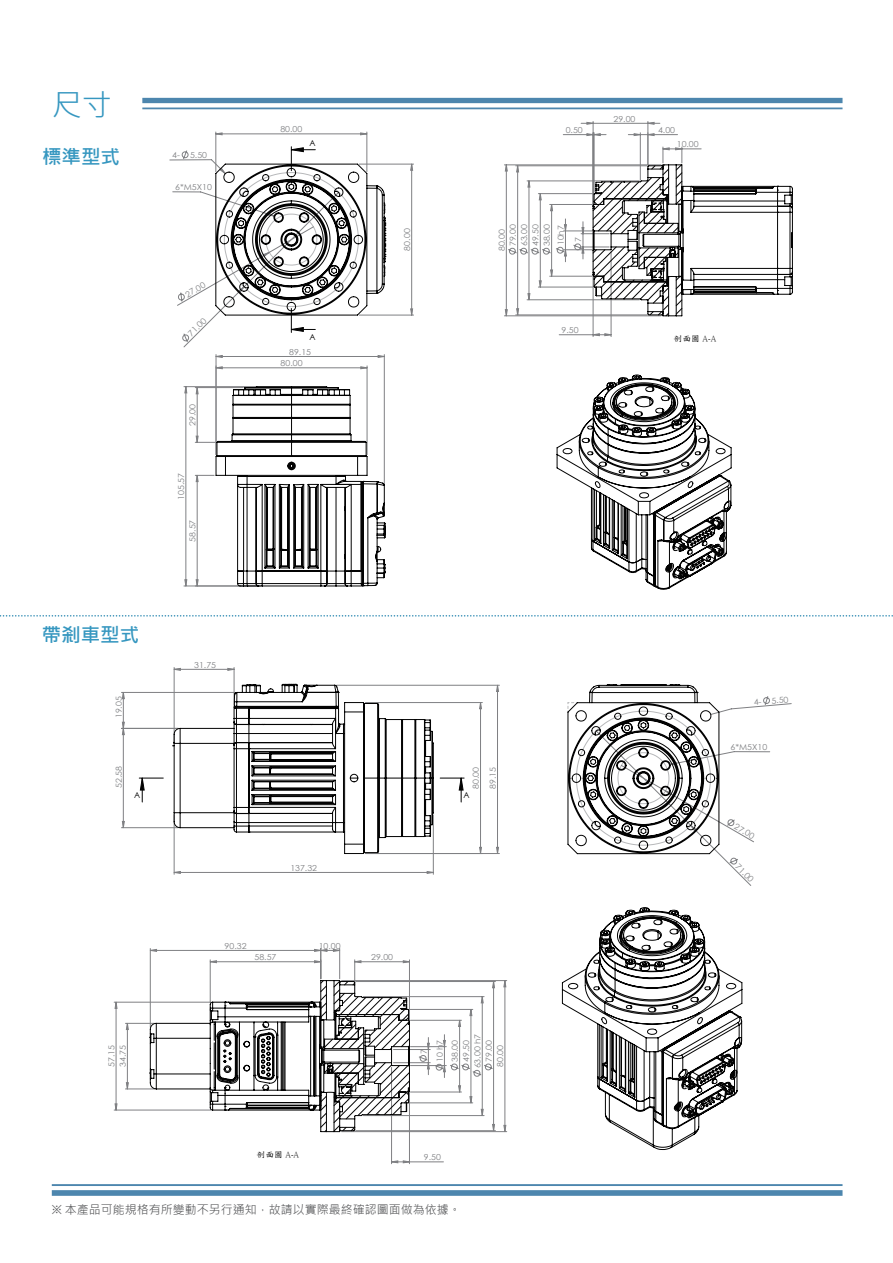
<style>
.page{position:relative;width:893px;height:1263px;background:#fff}
.page>*{position:absolute;margin:0;border:0;box-sizing:border-box;transform-origin:0 0}
.t1{font:30px "Microsoft Jheng Hei";color:#3697c0}
.t2{font:700 19.5px "Microsoft Jheng Hei";color:#3697c0}
.t3{font:12px "Microsoft Jheng Hei";color:#57585a}
.t4{font:8.25px/11.4px "Century Gothic";color:#7f8083;scale:1.07 1}
.t5{font:8.25px "Arial Unicode MS";color:#030303;scale:1.07 1}
.t6{font:8.25px "Century Gothic";color:#030303}
.s1{font-family:"P Ming Li U"}
</style>
<div class="page">
<svg style="left:0;top:615px;width:893px;height:2px"></svg>
<div style="left:142px;top:98px;width:700px;height:5px;background:#4d86ae"></div>
<hr style="left:142px;top:108px;width:700px;height:1px;background:#4d86ae">
<div style="left:52px;top:1190px;width:790px;height:6px;background:#4d86ae"></div>
<hr style="left:52px;top:1184px;width:790px;height:2px;background:#4d86ae">
<hr style="left:359px;top:164px;width:55px;height:1px;background:#7f8083">
<hr style="left:359px;top:315px;width:55px;height:1px;background:#7f8083">
<hr style="left:216px;top:132px;width:1px;height:40px;background:#7f8083">
<hr style="left:367px;top:132px;width:1px;height:40px;background:#7f8083">
<svg style="left:410px;top:164px;width:3px;height:151px"></svg>
<svg style="left:215px;top:133px;width:152px;height:2px"></svg>
<svg style="left:169px;top:147px;width:216px;height:200px"></svg>
<hr style="left:367px;top:366px;width:1px;height:89px;background:#7f8083">
<hr style="left:384px;top:355px;width:1px;height:128px;background:#7f8083">
<hr style="left:216px;top:355px;width:1px;height:100px;background:#7f8083">
<hr style="left:184px;top:586px;width:76px;height:1px;background:#7f8083">
<hr style="left:184px;top:386px;width:74px;height:1px;background:#7f8083">
<svg style="left:216px;top:366px;width:151px;height:3px"></svg>
<svg style="left:216px;top:355px;width:169px;height:3px"></svg>
<svg style="left:184px;top:386px;width:3px;height:200px"></svg>
<svg style="left:195px;top:386px;width:191px;height:201px"></svg>
<hr style="left:640px;top:133px;width:1px;height:47px;background:#7f8083">
<hr style="left:611px;top:252px;width:1px;height:85px;background:#7f8083">
<hr style="left:593px;top:274px;width:1px;height:63px;background:#7f8083">
<hr style="left:559px;top:334px;width:34px;height:1px;background:#7f8083">
<hr style="left:594px;top:133px;width:1px;height:59px;background:#7f8083">
<hr style="left:563px;top:134px;width:30px;height:1px;background:#7f8083">
<hr style="left:648px;top:121px;width:1px;height:44px;background:#7f8083">
<hr style="left:593px;top:121px;width:1px;height:86px;background:#7f8083">
<hr style="left:504px;top:316px;width:157px;height:1px;background:#7f8083">
<hr style="left:504px;top:165px;width:157px;height:1px;background:#7f8083">
<svg style="left:593px;top:333px;width:18px;height:3px"></svg>
<svg style="left:581px;top:122px;width:96px;height:14px"></svg>
<svg style="left:505px;top:147px;width:288px;height:169px"></svg>
<svg style="left:567px;top:684px;width:225px;height:202px"></svg>
<hr style="left:150px;top:948px;width:1px;height:79px;background:#7f8083">
<hr style="left:114px;top:1002px;width:97px;height:1px;background:#7f8083">
<hr style="left:114px;top:1110px;width:97px;height:1px;background:#7f8083">
<hr style="left:342px;top:1131px;width:165px;height:1px;background:#7f8083">
<hr style="left:342px;top:980px;width:165px;height:1px;background:#7f8083">
<hr style="left:320px;top:948px;width:1px;height:31px;background:#7f8083">
<hr style="left:339px;top:948px;width:1px;height:31px;background:#7f8083">
<hr style="left:391px;top:1067px;width:1px;height:97px;background:#7f8083">
<hr style="left:409px;top:1068px;width:1px;height:96px;background:#7f8083">
<hr style="left:409px;top:1161px;width:34px;height:1px;background:#7f8083">
<svg style="left:115px;top:980px;width:391px;height:151px"></svg>
<svg style="left:410px;top:981px;width:84px;height:150px"></svg>
<svg style="left:435px;top:996px;width:58px;height:120px"></svg>
<svg style="left:392px;top:1160px;width:17px;height:3px"></svg>
<svg style="left:125px;top:949px;width:285px;height:183px"></svg>
<hr style="left:174px;top:667px;width:1px;height:74px;background:#7f8083">
<hr style="left:234px;top:667px;width:1px;height:38px;background:#7f8083">
<hr style="left:174px;top:815px;width:1px;height:59px;background:#7f8083">
<hr style="left:433px;top:815px;width:1px;height:59px;background:#7f8083">
<hr style="left:121px;top:827px;width:57px;height:1px;background:#7f8083">
<hr style="left:121px;top:692px;width:114px;height:1px;background:#7f8083">
<hr style="left:121px;top:728px;width:57px;height:1px;background:#7f8083">
<hr style="left:336px;top:685px;width:163px;height:1px;background:#7f8083">
<hr style="left:365px;top:702px;width:117px;height:1px;background:#7f8083">
<hr style="left:365px;top:853px;width:117px;height:1px;background:#7f8083">
<svg style="left:174px;top:668px;width:259px;height:205px"></svg>
<svg style="left:122px;top:693px;width:3px;height:135px"></svg>
<svg style="left:479px;top:685px;width:20px;height:169px"></svg>
<svg style="left:139px;top:684px;width:325px;height:170px"></svg>
<svg style="left:556px;top:374px;width:176px;height:216px"></svg>
<svg style="left:561px;top:907px;width:182px;height:243px"></svg>
<h1 class="t1" style="left:52px;top:86px;width:62px">尺寸</h1>
<h2 class="t2" style="left:42px;top:145px;width:80px">標準型式</h2>
<p class="t4" style="left:172px;top:149px;width:34px">4- 5.50</p>
<p class="t4" style="left:175px;top:181px;width:36px">6*M5X10</p>
<p class="t4" style="left:183px;top:290px;width:22px;rotate:-30deg">27.00</p>
<p class="t4" style="left:185px;top:331px;width:22px;rotate:-45deg">71.00</p>
<p class="t4" style="left:187px;top:426px;width:22px;rotate:-90deg">29.00</p>
<p class="t4" style="left:175px;top:500px;width:27px;rotate:-90deg">105.57</p>
<p class="t4" style="left:187px;top:542px;width:22px;rotate:-90deg">58.57</p>
<p class="t4" style="left:280px;top:123px;width:22px">80.00</p>
<p class="t6" style="left:309px;top:137px;width:8px">A</p>
<p class="t6" style="left:309px;top:331px;width:8px">A</p>
<p class="t4" style="left:281px;top:346px;width:30px;text-indent:9px">89.15<br>80.00</p>
<p class="t4" style="left:401px;top:251px;width:22px;rotate:-90deg">80.00</p>
<p class="t4" style="left:566px;top:124px;width:17px">0.50</p>
<p class="t4" style="left:496px;top:251px;width:22px;rotate:-90deg">80.00</p>
<p class="t4" style="left:518px;top:246px;width:22px;text-align:justify;rotate:-90deg">63.00<br>49.50<br>38.00</p>
<p class="t4" style="left:552px;top:242px;width:17px;line-height:17.5px;text-indent:-3px;rotate:-90deg">10h7<br>7</p>
<p class="t4" style="left:507px;top:246px;width:22px;rotate:-90deg">79.00</p>
<p class="t4" style="left:562px;top:324px;width:17px">9.50</p>
<p class="t4" style="left:613px;top:113px;width:22px">29.00</p>
<p class="t4" style="left:658px;top:124px;width:17px">4.00</p>
<p class="t4" style="left:677px;top:138px;width:22px">10.00</p>
<p class="t5" style="left:674px;top:335px;width:41px">剖面圖 <span class="s1">A-A</span></p>
<h2 class="t2" style="left:42px;top:623px;width:99px">帶剎車型式</h2>
<p class="t4" style="left:113px;top:718px;width:22px;rotate:-90deg">19.05</p>
<p class="t4" style="left:113px;top:788px;width:22px;rotate:-90deg">52.58</p>
<p class="t4" style="left:194px;top:659px;width:22px">31.75</p>
<p class="t4" style="left:467px;top:789px;width:22px;line-height:17px;rotate:-90deg">80.00<br>89.15</p>
<p class="t6" style="left:134px;top:789px;width:8px">A</p>
<p class="t6" style="left:464px;top:789px;width:8px">A</p>
<p class="t4" style="left:106px;top:1067px;width:22px;rotate:-90deg">57.15<br>34.75</p>
<p class="t4" style="left:290px;top:862px;width:27px">137.32</p>
<p class="t4" style="left:225px;top:940px;width:22px">90.32</p>
<p class="t4" style="left:255px;top:951px;width:22px">58.57</p>
<p class="t4" style="left:319px;top:940px;width:22px">10.00</p>
<p class="t4" style="left:371px;top:951px;width:22px">29.00</p>
<p class="t4" style="left:418px;top:1053px;width:6px;rotate:-90deg">7</p>
<p class="t4" style="left:472px;top:1068px;width:34px;rotate:-90deg">63.00 h7</p>
<p class="t4" style="left:432px;top:1062px;width:22px;line-height:15.1px;rotate:-90deg">10 h7<br>38.00</p>
<p class="t4" style="left:460px;top:1062px;width:22px;rotate:-90deg">49.50</p>
<p class="t4" style="left:483px;top:1062px;width:22px;rotate:-90deg">79.00</p>
<p class="t4" style="left:494px;top:1067px;width:22px;rotate:-90deg">80.00</p>
<p class="t5" style="left:257px;top:1150px;width:41px">剖面圖 <span class="s1">A-A</span></p>
<p class="t4" style="left:424px;top:1151px;width:17px">9.50</p>
<h3 class="t3" style="left:52px;top:1202px;width:411px">※ 本產品可能規格有所變動不另行通知，故請以實際最終確認圖面做為依據。</h3>
<p class="t4" style="left:753px;top:696px;width:34px;rotate:-5deg">4- 5.50</p>
<p class="t4" style="left:730px;top:741px;width:36px">6*M5X10</p>
<p class="t4" style="left:738px;top:820px;width:22px;rotate:30deg">27.00</p>
<p class="t4" style="left:741px;top:861px;width:22px;rotate:45deg">71.00</p>
</div>
